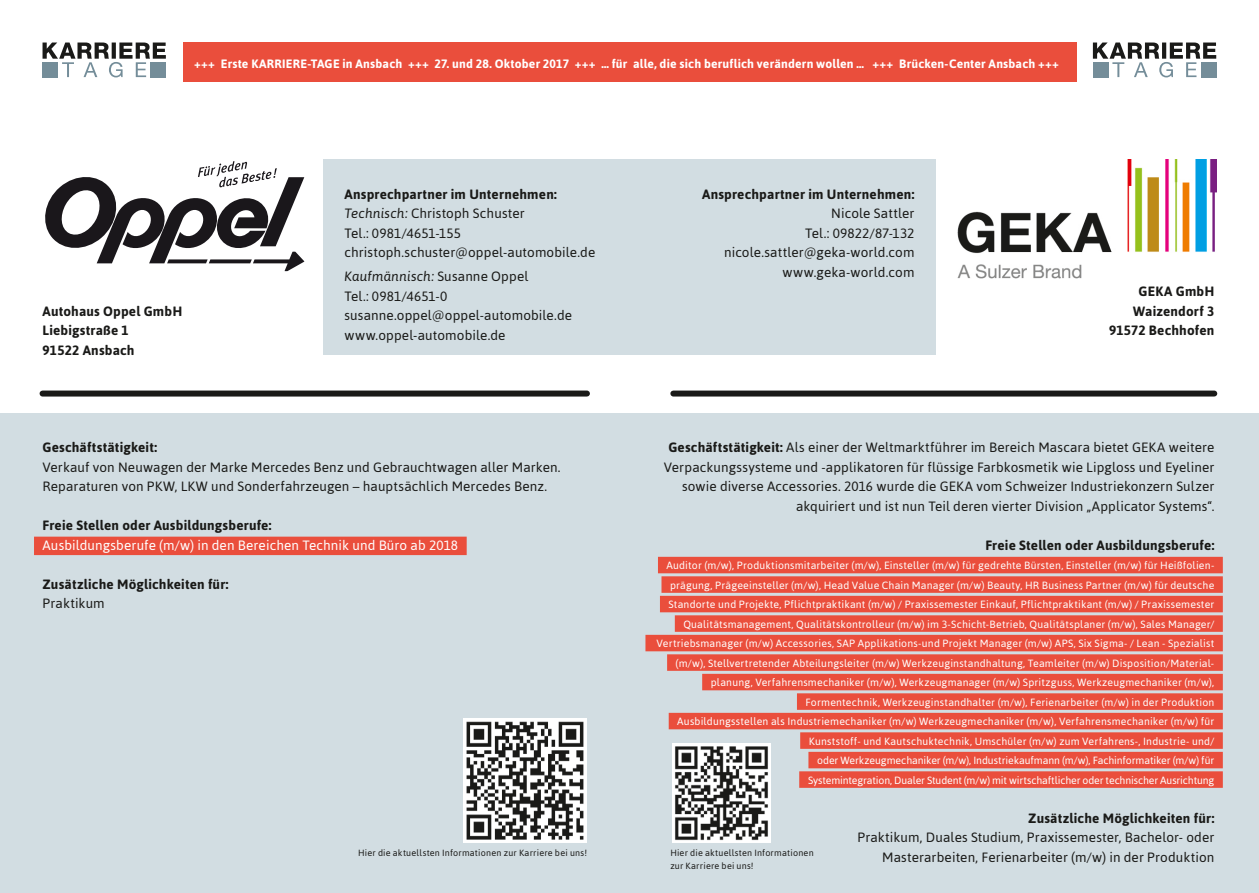
<style>
.page{position:relative;width:1259px;height:893px;background:#fff}
.page>*{position:absolute;margin:0;border:0;box-sizing:border-box;transform-origin:0 0}
.t1{font:13.5px/19.5px "Asap";letter-spacing:.01em;color:#1a1a18}
.t2{font:700 13.5px/19.5px "Asap";letter-spacing:.015em;color:#1a1a18}
.t3{font:13.5px "Asap";letter-spacing:.01em;color:#fff}
.t4{font:700 12.15px "Asap";letter-spacing:.015em;color:#fff}
.t5{font:10.5px/19.5px "Asap";letter-spacing:.015em;color:#fff;text-align:right}
.t6{font:9px/13.5px "Asap";letter-spacing:.02em;color:#1a1a18}
.s1{font-weight:700}
.s2{font-style:italic}
</style>
<div class="page">
<div style="left:0;top:413px;width:1259px;height:480px;background:#d2dde2"></div>
<div style="left:34px;top:537px;width:433px;height:18px;background:#ea4e3c"></div>
<div style="left:323px;top:160px;width:612px;height:195px;background:#d2dde2"></div>
<div style="left:43px;top:391px;width:544px;height:6px;background:#1a1a18"></div>
<img style="left:463px;top:719px;width:124px;height:123px">
<div style="left:673px;top:391px;width:541px;height:6px;background:#1a1a18"></div>
<svg style="left:43px;top:43px;width:123px;height:34px"></svg>
<div style="left:43px;top:62px;width:15px;height:15px;background:#748d99"></div>
<div style="left:150px;top:62px;width:16px;height:15px;background:#748d99"></div>
<svg style="left:1093px;top:43px;width:123px;height:34px"></svg>
<div style="left:1093px;top:62px;width:15px;height:15px;background:#748d99"></div>
<div style="left:1200px;top:62px;width:16px;height:15px;background:#748d99"></div>
<svg style="left:45px;top:161px;width:259px;height:110px"></svg>
<img style="left:957px;top:160px;width:259px;height:119px">
<div style="left:658px;top:557px;width:564px;height:16px;background:#ea4e3c"></div>
<div style="left:661px;top:576px;width:561px;height:17px;background:#ea4e3c"></div>
<div style="left:660px;top:596px;width:562px;height:16px;background:#ea4e3c"></div>
<div style="left:675px;top:615px;width:547px;height:17px;background:#ea4e3c"></div>
<div style="left:645px;top:635px;width:577px;height:16px;background:#ea4e3c"></div>
<div style="left:667px;top:654px;width:555px;height:17px;background:#ea4e3c"></div>
<div style="left:702px;top:674px;width:520px;height:16px;background:#ea4e3c"></div>
<div style="left:797px;top:693px;width:425px;height:17px;background:#ea4e3c"></div>
<div style="left:669px;top:713px;width:553px;height:16px;background:#ea4e3c"></div>
<div style="left:800px;top:732px;width:422px;height:17px;background:#ea4e3c"></div>
<div style="left:808px;top:752px;width:414px;height:16px;background:#ea4e3c"></div>
<div style="left:799px;top:771px;width:423px;height:17px;background:#ea4e3c"></div>
<img style="left:672px;top:743px;width:98px;height:99px">
<div style="left:183px;top:43px;width:893px;height:39px;background:#ea4e3c"></div>
<p class="t4" style="left:194px;top:56px;width:866px">+++ Erste KARRIERE-TAGE in Ansbach +++ 27. und 28. Oktober 2017 +++ … für alle, die sich beruflich verändern wollen … +++ Brücken-Center Ansbach +++</p>
<p class="t2" style="left:43px;top:301px;width:141px">Autohaus Oppel GmbH<br>Liebigstraße 1<br>91522 Ansbach</p>
<p class="t1" style="left:344px;top:184px;width:252px"><span class="s1">Ansprechpartner im Unternehmen:<br></span><span class="s2">Technisch:</span> Christoph Schuster<br>Tel.: 0981/4651-155 christoph.schuster@oppel-automobile.de</p>
<p class="t1" style="left:344px;top:266px;width:229px"><span class="s2">Kaufmännisch:</span> Susanne Oppel<br>Tel.: 0981/4651-0 susanne.oppel@oppel-automobile.de www.oppel-automobile.de</p>
<p class="t2" style="left:702px;top:184px;width:214px">Ansprechpartner im Unternehmen:</p>
<p class="t1" style="left:724px;top:203px;width:192px;text-align:right">Nicole Sattler<br>Tel.: 09822/87-132 nicole.sattler@geka-world.com www.geka-world.com</p>
<p class="t2" style="left:1109px;top:281px;width:107px;text-align:right">GEKA GmbH<br>Waizendorf 3<br>91572 Bechhofen</p>
<p class="t2" style="left:43px;top:437px;width:116px">Geschäftstätigkeit:</p>
<p class="t1" style="left:43px;top:457px;width:519px">Verkauf von Neuwagen der Marke Mercedes Benz und Gebrauchtwagen aller Marken.<br>Reparaturen von PKW, LKW und Sonderfahrzeugen – hauptsächlich Mercedes Benz.</p>
<p class="t2" style="left:43px;top:515px;width:230px">Freie Stellen oder Ausbildungsberufe:</p>
<p class="t3" style="left:43px;top:537px;width:417px">Ausbildungsberufe (m/w) in den Bereichen Technik und Büro ab 2018</p>
<p class="t2" style="left:43px;top:574px;width:188px">Zusätzliche Möglichkeiten für:</p>
<p class="t1" style="left:43px;top:593px;width:64px">Praktikum</p>
<p class="t1" style="left:664px;top:437px;width:552px;text-align:right"><span class="s1">Geschäftstätigkeit:</span> Als einer der Weltmarktführer im Bereich Mascara bietet GEKA weitere Verpackungssysteme und -applikatoren für flüssige Farbkosmetik wie Lipgloss und Eyeliner sowie diverse Accessories. 2016 wurde die GEKA vom Schweizer Industriekonzern Sulzer akquiriert und ist nun Teil deren vierter Division „Applicator Systems“.</p>
<p class="t2" style="left:985px;top:535px;width:230px">Freie Stellen oder Ausbildungsberufe:</p>
<p class="t5" style="left:656px;top:555px;width:559px">Auditor (m/w), Produktionsmitarbeiter (m/w), Einsteller (m/w) für gedrehte Bürsten, Einsteller (m/w) für Heißfolien&shy;prägung, Prägeeinsteller (m/w), Head Value Chain Manager (m/w) Beauty, HR Business Partner (m/w) für deutsche Standorte und Projekte, Pflichtpraktikant (m/w) / Praxissemester Einkauf, Pflichtpraktikant (m/w) / Praxissemester Qualitätsmanagement, Qualitätskontrolleur (m/w) im 3-Schicht-Betrieb, Qualitätsplaner (m/w), Sales Manager/ Vertriebsmanager (m/w) Accessories, SAP Applikations-und Projekt Manager (m/w) APS, Six Sigma- / Lean - Spezialist (m/w), Stellvertretender Abteilungsleiter (m/w) Werkzeuginstandhaltung, Teamleiter (m/w) Disposition/Material&shy;planung, Verfahrensmechaniker (m/w), Werkzeugmanager (m/w) Spritzguss, Werkzeugmechaniker (m/w), Formentechnik, Werkzeuginstandhalter (m/w), Ferienarbeiter (m/w) in der Produktion<br>Ausbildungsstellen als Industriemechaniker (m/w) Werkzeugmechaniker (m/w), Verfahrensmechaniker (m/w) für Kunststoff- und Kautschuktechnik, Umschüler (m/w) zum Verfahrens-, Industrie- und/<br>oder Werkzeugmechaniker (m/w), Industriekaufmann (m/w), Fachinformatiker (m/w) für<br>Systemintegration, Dualer Student (m/w) mit wirtschaftlicher oder technischer Ausrichtung</p>
<p class="t2" style="left:1028px;top:808px;width:188px">Zusätzliche Möglichkeiten für:</p>
<p class="t1" style="left:857px;top:827px;width:358px;text-align:right">Praktikum, Duales Studium, Praxissemester, Bachelor- oder<br>Masterarbeiten, Ferienarbeiter (m/w) in der Produktion</p>
<p class="t6" style="left:358px;top:846px;width:230px">Hier die aktuellsten Informationen zur Karriere bei uns!</p>
<p class="t6" style="left:670px;top:846px;width:145px">Hier die aktuellsten Informationen zur Karriere bei uns!</p>
</div>
